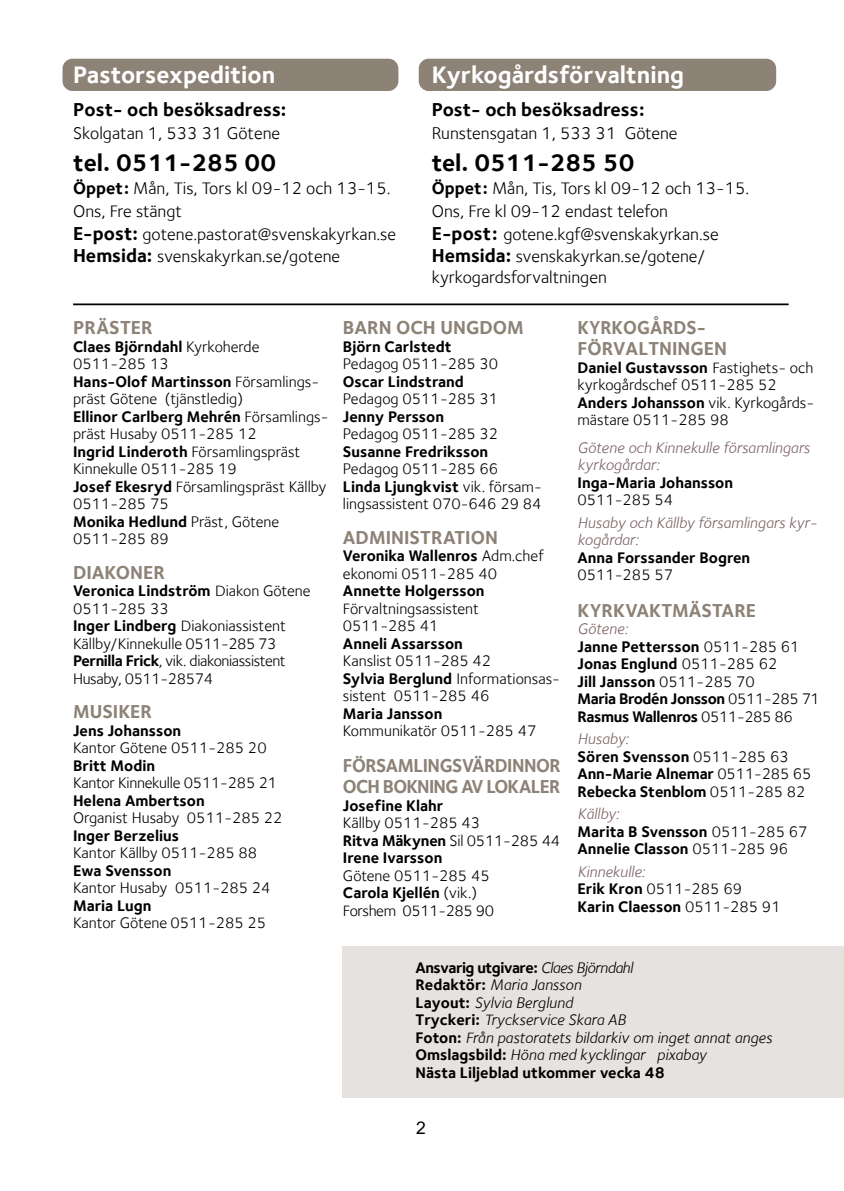
<style>
.page{position:relative;width:844px;height:1191px;background:#fff}
.page>*{position:absolute;margin:0;border:0;box-sizing:border-box;transform-origin:0 0}
.t1{font:700 24.5px "Foundry Sterling";color:#fff}
.t2{font:700 24.5px "Foundry Sterling";color:#000}
.t3{font:700 19.25px/21px "Foundry Sterling";color:#8c8276}
.t4{font:700 19.25px "Foundry Sterling";color:#000}
.t5{font:700 19.25px/21px "Foundry Sterling";letter-spacing:-.025em;color:#8c8276}
.t6{font:17.5px/22.8px "Foundry Sterling";color:#000}
.t7{font:17.5px "Arial";color:#000}
.t8{font:15.75px/17.5px "Foundry Sterling";color:#000}
.t9{font:700 15.75px/17.5px "Foundry Sterling";color:#000}
.t10{font:italic 15.75px/17.5px "Foundry Sterling";color:#000}
.t11{font:15.75px/17.5px "Foundry Sterling";letter-spacing:-.02em;color:#000}
.t12{font:italic 15.75px/17.5px "Foundry Sterling";color:#7b6163}
.t13{font:15.75px/17.5px "Foundry Sterling";letter-spacing:-.025em;color:#000}
.s1{font-weight:700}
.s2{font-weight:700;font-size:19.25px}
.s3{font-weight:400;font-style:italic;color:#7b6163}
.s4{font-weight:400}
.s5{font-weight:700;font-style:normal}
</style>
<div class="page">
<div style="left:342px;top:946px;width:501px;height:151px;background:#e6e2e0"></div>
<hr style="left:73px;top:303px;width:715px;height:2px;background:#000">
<div style="left:418px;top:59px;width:358px;height:32px;background:#8c8276;border-radius:10px"></div>
<div style="left:62px;top:59px;width:336px;height:32px;background:#8c8276;border-radius:10px"></div>
<h1 class="t1" style="left:432px;top:60px;width:254px">Kyrkogårdsförvaltning</h1>
<p class="t4" style="left:432px;top:98px;width:214px">Post- och besöksadress:</p>
<p class="t6" style="left:432px;top:121px;width:247px">Runstensgatan 1, 533 31 Götene</p>
<h1 class="t2" style="left:432px;top:148px;width:204px">tel. 0511-285 50</h1>
<p class="t6" style="left:432px;top:177px;width:319px"><span class="s1">Öppet:</span> Mån, Tis, Tors kl 09-12 och 13-15.<br>Ons, Fre kl 09-12 endast telefon<br><span class="s2">E-post:</span> gotene.kgf@svenskakyrkan.se <span class="s2">Hemsida:</span> svenskakyrkan.se/gotene/</p>
<p class="t6" style="left:432px;top:266px;width:176px">kyrkogardsforvaltningen</p>
<p class="t3" style="left:343px;top:317px;width:182px">BARN OCH UNGDOM</p>
<p class="t9" style="left:343px;top:337px;width:110px">Björn Carlstedt</p>
<p class="t8" style="left:343px;top:355px;width:157px">Pedagog 0511-285 30</p>
<p class="t9" style="left:343px;top:372px;width:122px">Oscar Lindstrand</p>
<p class="t8" style="left:343px;top:390px;width:157px">Pedagog 0511-285 31</p>
<p class="t9" style="left:343px;top:407px;width:103px">Jenny Persson</p>
<p class="t8" style="left:343px;top:425px;width:157px">Pedagog 0511-285 32</p>
<p class="t9" style="left:343px;top:442px;width:147px">Susanne Fredriksson</p>
<p class="t8" style="left:343px;top:460px;width:200px">Pedagog 0511-285 66<br><span class="s1">Linda Ljungkvist</span> vik. försam&shy;lingsassistent 070-646 29 84</p>
<p class="t3" style="left:343px;top:526px;width:156px">ADMINISTRATION</p>
<p class="t8" style="left:343px;top:547px;width:202px"><span class="s1">Veronika Wallenros</span> Adm.chef ekonomi 0511-285 40</p>
<p class="t9" style="left:343px;top:582px;width:143px">Annette Holgersson</p>
<p class="t8" style="left:343px;top:599px;width:138px">Förvaltningsassistent<br>0511-285 41</p>
<p class="t9" style="left:343px;top:634px;width:121px">Anneli Assarsson</p>
<p class="t8" style="left:343px;top:652px;width:218px">Kanslist 0511-285 42<br><span class="s1">Sylvia Berglund</span> Informationsas&shy;sistent 0511-285 46</p>
<p class="t9" style="left:343px;top:704px;width:101px">Maria Jansson</p>
<p class="t8" style="left:343px;top:722px;width:195px">Kommunikatör 0511-285 47</p>
<p class="t5" style="left:343px;top:755px;width:219px">FÖRSAMLINGSVÄRDINNOR<br>OCH BOKNING AV LOKALER</p>
<p class="t9" style="left:343px;top:796px;width:102px">Josefine Klahr</p>
<p class="t8" style="left:343px;top:814px;width:219px">Källby 0511-285 43<br><span class="s1">Ritva Mäkynen</span> Sil 0511-285 44<br><span class="s1">Irene Ivarsson</span></p>
<p class="t13" style="left:343px;top:866px;width:153px">Götene 0511-285 45<br><span class="s1">Carola Kjellén</span> (vik.)<br>Forshem 0511-285 90</p>
<h1 class="t1" style="left:73px;top:60px;width:204px">Pastorsexpedition</h1>
<p class="t4" style="left:73px;top:98px;width:215px">Post- och besöksadress:</p>
<p class="t6" style="left:73px;top:121px;width:208px">Skolgatan 1, 533 31 Götene</p>
<h1 class="t2" style="left:73px;top:148px;width:204px">tel. 0511-285 00</h1>
<p class="t6" style="left:73px;top:177px;width:324px"><span class="s1">Öppet:</span> Mån, Tis, Tors kl 09-12 och 13-15.<br>Ons, Fre stängt<br><span class="s2">E-post:</span> gotene.pastorat@svenskakyrkan.se <span class="s2">Hemsida:</span> svenskakyrkan.se/gotene</p>
<p class="t3" style="left:577px;top:317px;width:151px">KYRKOGÅRDS-<br>FÖRVALTNINGEN</p>
<p class="t8" style="left:577px;top:358px;width:238px"><span class="s1">Daniel Gustavsson</span> Fastighets- och kyrkogårdschef 0511-285 52<br><span class="s1">Anders Johansson</span> vik. Kyrkogårds&shy;mästare 0511-285 98</p>
<p class="t12" style="left:577px;top:438px;width:234px">Götene och Kinnekulle församlingars kyrkogårdar:</p>
<p class="t9" style="left:577px;top:473px;width:157px">Inga-Maria Johansson</p>
<p class="t8" style="left:577px;top:491px;width:97px">0511-285 54</p>
<p class="t12" style="left:577px;top:513px;width:241px">Husaby och Källby församlingars kyr&shy;kogårdar:</p>
<p class="t9" style="left:577px;top:548px;width:174px">Anna Forssander Bogren</p>
<p class="t8" style="left:577px;top:566px;width:97px">0511-285 57</p>
<p class="t3" style="left:577px;top:599px;width:180px">KYRKVAKTMÄSTARE</p>
<p class="t9" style="left:577px;top:620px;width:244px"><span class="s3">Götene:<br></span>Janne Pettersson <span class="s4">0511-285 61<br></span>Jonas Englund <span class="s4">0511-285 62<br></span>Jill Jansson <span class="s4">0511-285 70<br></span>Maria Brodén Jonsson <span class="s4">0511-285 71<br></span>Rasmus Wallenros <span class="s4">0511-285 86</span></p>
<p class="t9" style="left:577px;top:730px;width:235px"><span class="s3">Husaby:<br></span>Sören Svensson <span class="s4">0511-285 63<br></span>Ann-Marie Alnemar <span class="s4">0511-285 65<br></span>Rebecka Stenblom <span class="s4">0511-285 82</span></p>
<p class="t9" style="left:577px;top:805px;width:231px"><span class="s3">Källby:<br></span>Marita B Svensson <span class="s4">0511-285 67<br></span>Annelie Classon <span class="s4">0511-285 96</span></p>
<p class="t9" style="left:577px;top:862px;width:204px"><span class="s3">Kinnekulle:<br></span>Erik Kron <span class="s4">0511-285 69<br></span>Karin Claesson <span class="s4">0511-285 91</span></p>
<p class="t3" style="left:73px;top:317px;width:81px">PRÄSTER</p>
<p class="t8" style="left:73px;top:337px;width:257px"><span class="s1">Claes Björndahl</span> Kyrkoherde<br>0511-285 13<br><span class="s1">Hans-Olof Martinsson</span> Församlings&shy;präst Götene (tjänstledig)<br><span class="s1">Ellinor Carlberg Mehrén</span> Församlings&shy;präst Husaby 0511-285 12<br><span class="s1">Ingrid Linderoth</span> Församlingspräst<br>Kinnekulle 0511-285 19<br><span class="s1">Josef Ekesryd</span> Församlingspräst Källby<br>0511-285 75<br><span class="s1">Monika Hedlund</span> Präst, Götene<br>0511-285 89</p>
<p class="t3" style="left:73px;top:561px;width:93px">DIAKONER</p>
<p class="t11" style="left:73px;top:582px;width:239px"><span class="s1">Veronica Lindström</span> Diakon Götene<br>0511-285 33<br><span class="s1">Inger Lindberg</span> Diakoniassistent<br>Källby/Kinnekulle 0511-285 73<br><span class="s1">Pernilla Frick</span>, vik. diakoniassistent<br>Husaby, 0511-28574</p>
<p class="t3" style="left:73px;top:701px;width:80px">MUSIKER</p>
<p class="t9" style="left:73px;top:721px;width:109px">Jens Johansson</p>
<p class="t8" style="left:73px;top:739px;width:195px">Kantor Götene 0511-285 20</p>
<p class="t9" style="left:73px;top:756px;width:83px">Britt Modin</p>
<p class="t8" style="left:73px;top:774px;width:205px">Kantor Kinnekulle 0511-285 21</p>
<p class="t9" style="left:73px;top:791px;width:133px">Helena Ambertson</p>
<p class="t8" style="left:73px;top:809px;width:211px">Organist Husaby 0511-285 22</p>
<p class="t9" style="left:73px;top:826px;width:107px">Inger Berzelius</p>
<p class="t8" style="left:73px;top:844px;width:185px">Kantor Källby 0511-285 88</p>
<p class="t9" style="left:73px;top:861px;width:100px">Ewa Svensson</p>
<p class="t8" style="left:73px;top:879px;width:199px">Kantor Husaby 0511-285 24</p>
<p class="t9" style="left:73px;top:896px;width:80px">Maria Lugn</p>
<p class="t8" style="left:73px;top:914px;width:195px">Kantor Götene 0511-285 25</p>
<p class="t10" style="left:415px;top:958px;width:358px"><span class="s5">Ansvarig utgivare:</span> Claes Björndahl<br><span class="s5">Redaktör:</span> Maria Jansson<br><span class="s5">Layout:</span> Sylvia Berglund<br><span class="s5">Tryckeri:</span> Tryckservice Skara AB<br><span class="s5">Foton:</span> Från pastoratets bildarkiv om inget annat anges <span class="s5">Omslagsbild:</span> Höna med kycklingar pixabay<br><span class="s5">Nästa Liljeblad utkommer vecka 48</span></p>
<p class="t7" style="left:416px;top:1116px;width:11px">2</p>
</div>
